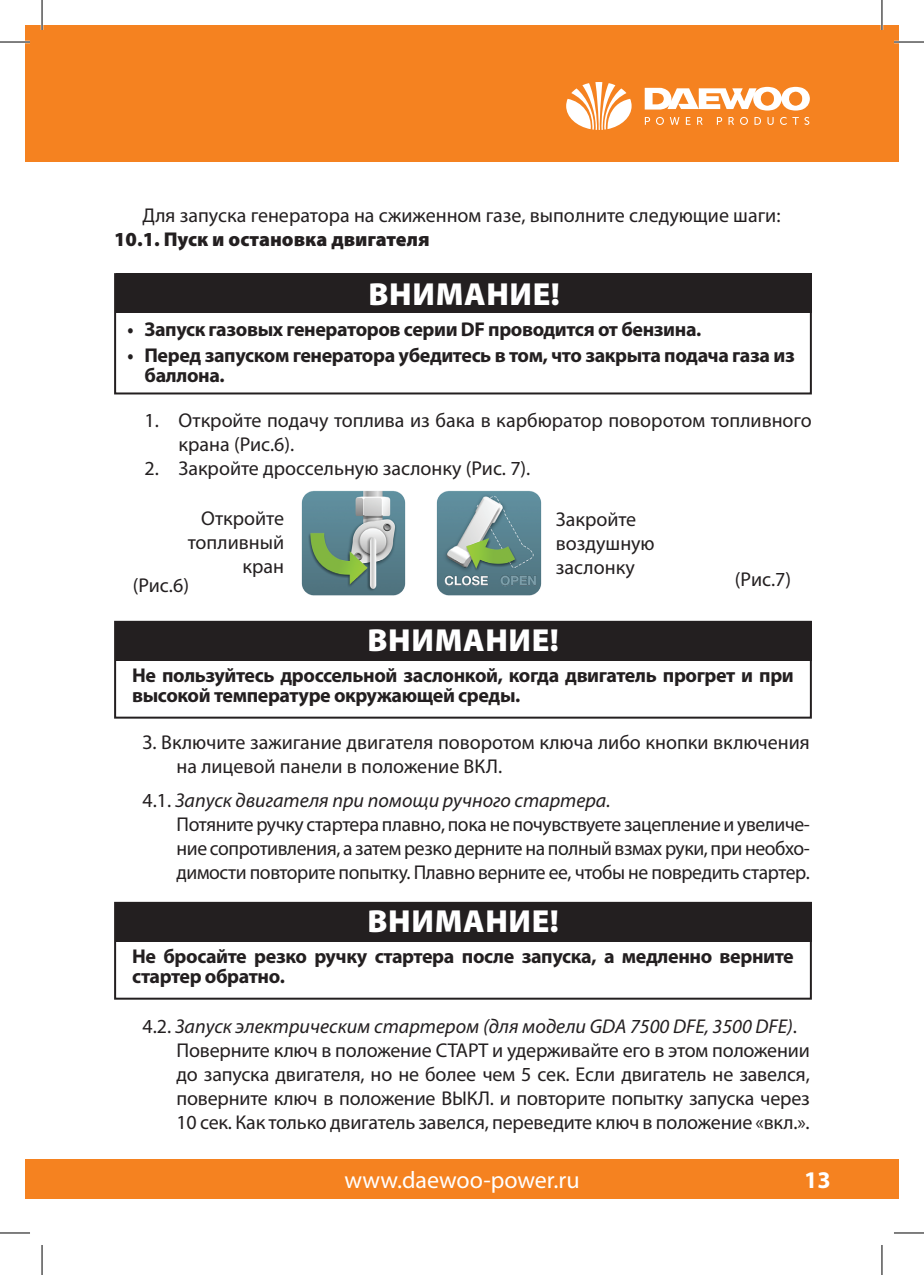
<style>
.page{position:relative;width:924px;height:1275px;background:#fff}
.page>*{position:absolute;margin:0;border:0;box-sizing:border-box;transform-origin:0 0}
.t1{font:900 32px "Myriad Pro";letter-spacing:.02em;color:#fff}
.t2{font:24px "Myriad Pro";color:#fff}
.t3{font:700 24px "Myriad Pro";color:#fff}
.t4{font:20px/24px "Myriad Pro";letter-spacing:-.01em;color:#231f20}
.t5{font:700 20px/20px "Myriad Pro";letter-spacing:-.02em;color:#231f20}
.t6{font:700 20px/20px "Myriad Pro";letter-spacing:-.02em;color:#231f20;scale:.9 1}
.t7{font:900 20px "Myriad Pro";color:#231f20}
.s1{font-style:italic}
</style>
<div class="page">
<div style="left:25px;top:25px;width:873px;height:136px;background:#f58220"></div>
<svg style="left:566px;top:82px;width:65px;height:48px"></svg>
<svg style="left:644px;top:87px;width:165px;height:24px"></svg>
<svg style="left:644px;top:117px;width:5px;height:8px"></svg>
<svg style="left:656px;top:117px;width:7px;height:8px"></svg>
<svg style="left:669px;top:117px;width:10px;height:8px"></svg>
<svg style="left:685px;top:117px;width:5px;height:8px"></svg>
<svg style="left:697px;top:117px;width:5px;height:8px"></svg>
<svg style="left:716px;top:117px;width:5px;height:8px"></svg>
<svg style="left:728px;top:117px;width:5px;height:8px"></svg>
<svg style="left:740px;top:117px;width:7px;height:8px"></svg>
<svg style="left:754px;top:117px;width:6px;height:8px"></svg>
<svg style="left:767px;top:117px;width:6px;height:8px"></svg>
<svg style="left:780px;top:117px;width:6px;height:8px"></svg>
<svg style="left:792px;top:117px;width:6px;height:8px"></svg>
<svg style="left:804px;top:117px;width:5px;height:8px"></svg>
<div style="left:25px;top:1159px;width:873px;height:40px;background:#f58220"></div>
<img style="left:301px;top:490px;width:105px;height:106px">
<img style="left:436px;top:490px;width:106px;height:106px">
<div style="left:114px;top:902px;width:697px;height:97px;border:2px solid #231f20"></div>
<div style="left:116px;top:902px;width:695px;height:39px;background:#231f20"></div>
<div style="left:114px;top:621px;width:697px;height:97px;border:2px solid #231f20"></div>
<div style="left:116px;top:621px;width:695px;height:39px;background:#231f20"></div>
<div style="left:114px;top:273px;width:697px;height:121px;border:2px solid #231f20"></div>
<div style="left:116px;top:273px;width:695px;height:40px;background:#231f20"></div>
<hr style="left:0;top:41px;width:30px;height:2px;background:#fff">
<hr style="left:893px;top:41px;width:30px;height:2px;background:#fff">
<hr style="left:41px;top:0;width:2px;height:30px;background:#fff">
<hr style="left:880px;top:0;width:2px;height:30px;background:#fff">
<hr style="left:0;top:42px;width:30px;height:1px;background:#000">
<hr style="left:893px;top:42px;width:30px;height:1px;background:#000">
<hr style="left:0;top:1232px;width:30px;height:1px;background:#000">
<hr style="left:893px;top:1232px;width:30px;height:1px;background:#000">
<hr style="left:42px;top:0;width:1px;height:30px;background:#000">
<hr style="left:42px;top:1245px;width:1px;height:30px;background:#000">
<hr style="left:881px;top:0;width:1px;height:30px;background:#000">
<hr style="left:881px;top:1245px;width:1px;height:30px;background:#000">
<p class="t4" style="left:142px;top:203px;width:639px">Для запуска генератора на сжиженном газе, выполните следующие шаги:</p>
<p class="t7" style="left:114px;top:226px;width:317px">10.1. Пуск и остановка двигателя</p>
<h1 class="t1" style="left:368px;top:273px;width:193px">ВНИМАНИЕ!</h1>
<p class="t6" style="left:127px;top:319px;width:639px">• Запуск газовых генераторов серии DF проводится от бензина.</p>
<p class="t6" style="left:144px;top:344px;width:723px;text-indent:-17px">• Перед запуском генератора убедитесь в том, что закрыта подача газа из баллона.</p>
<p class="t4" style="left:178px;top:408px;width:634px;text-indent:-34px">1. Откройте подачу топлива из бака в карбюратор поворотом топливного крана (Рис.6).</p>
<p class="t4" style="left:144px;top:456px;width:387px">2. Закройте дроссельную заслонку (Рис. 7).</p>
<p class="t4" style="left:188px;top:506px;width:98px;text-align:right">Откройте топливный кран</p>
<p class="t4" style="left:555px;top:507px;width:100px">Закройте воздушную заслонку</p>
<p class="t4" style="left:133px;top:573px;width:58px">(Рис.6)</p>
<p class="t4" style="left:734px;top:567px;width:58px">(Рис.7)</p>
<h1 class="t1" style="left:367px;top:618px;width:193px">ВНИМАНИЕ!</h1>
<p class="t5" style="left:132px;top:665px;width:663px">Не пользуйтесь дроссельной заслонкой, когда двигатель прогрет и при высокой температуре окружающей среды.</p>
<p class="t4" style="left:176px;top:729px;width:634px;text-indent:-34px">З. Включите зажигание двигателя поворотом ключа либо кнопки включения на лицевой панели в положение ВКЛ.</p>
<p class="t4" style="left:176px;top:787px;width:634px;text-indent:-34px">4.1. <span class="s1">Запуск двигателя при помощи ручного стартера.<br></span>Потяните ручку стартера плавно, пока не почувствуете зацепление и увеличе&shy;ние сопротивления, а затем резко дерните на полный взмах руки, при необхо&shy;димости повторите попытку. Плавно верните ее, чтобы не повредить стартер.</p>
<h1 class="t1" style="left:367px;top:899px;width:193px">ВНИМАНИЕ!</h1>
<p class="t5" style="left:132px;top:945px;width:662px">Не бросайте резко ручку стартера после запуска, а медленно верните стартер обратно.</p>
<p class="t4" style="left:176px;top:1014px;width:634px;text-indent:-34px">4.2. <span class="s1">Запуск электрическим стартером (для модели GDA 7500 DFE, 3500 DFE)</span>.<br>Поверните ключ в положение СТАРТ и удерживайте его в этом положении до запуска двигателя, но не более чем 5 сек. Если двигатель не завелся, поверните ключ в положение ВЫКЛ. и повторите попытку запуска через 10 сек. Как только двигатель завелся, переведите ключ в положение «вкл.».</p>
<p class="t2" style="left:344px;top:1165px;width:236px">www.daewoo-power.ru</p>
<p class="t3" style="left:803px;top:1164px;width:28px">13</p>
</div>
